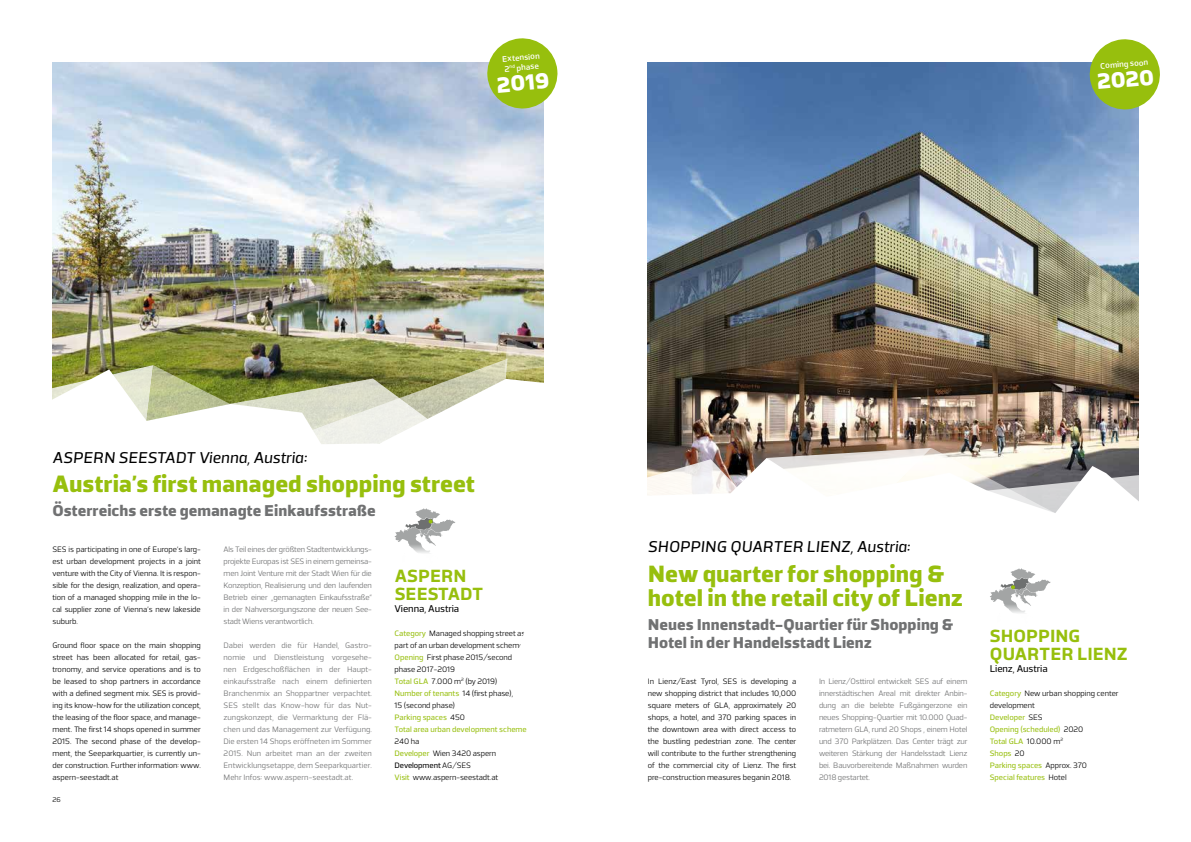
<style>
.page{position:relative;width:1191px;height:842px;background:#fff}
.page>*{position:absolute;margin:0;border:0;box-sizing:border-box;transform-origin:0 0}
.t1{font:900 24px/24px "TCF Noli";color:#97bf0d}
.t2{font:900 22.3px "TCF Noli";color:#fff}
.t3{font:700 18px/18px "TCF Noli";color:#97bf0d}
.t4{font:900 16px/18px "TCF Noli";letter-spacing:.005em;color:#707172}
.t5{font:italic 500 16px "TCF Noli";color:#000}
.t6{font:500 10px "TCF Noli";letter-spacing:-.01em;color:#000}
.t7{font:600 8.3px/10px "TCF Noli";color:#fff}
.t8{font:8px/12px "TCF Noli";letter-spacing:-.01em;color:#000;text-align:justify}
.t9{font:8px/12px "TCF Noli";letter-spacing:-.02em;color:#707172;text-align:justify}
.t10{font:500 8px/12px "TCF Noli";letter-spacing:-.005em;color:#97bf0d}
.t11{font:7px "TCF Noli";color:#000}
.s1{font-weight:500;color:#97bf0d}
.s2{font-weight:500}
.s3{font-weight:400;color:#000}
</style>
<div class="page">
<img style="left:52px;top:62px;width:491px;height:303px">
<svg style="left:303px;top:359px;width:204px;height:40px"></svg>
<svg style="left:52px;top:365px;width:414px;height:188px"></svg>
<svg style="left:504px;top:337px;width:40px;height:35px"></svg>
<svg style="left:486px;top:38px;width:72px;height:72px"></svg>
<img style="left:648px;top:62px;width:490px;height:386px">
<svg style="left:1088px;top:39px;width:72px;height:72px"></svg>
<svg style="left:647px;top:448px;width:492px;height:165px"></svg>
<p class="t7" style="left:502px;top:54px;width:39px;rotate:-5deg">Extension<br>2<sup>nd</sup> phase</p>
<h2 class="t2" style="left:496px;top:71px;width:54px;rotate:-5deg">2019</h2>
<p class="t7" style="left:1100px;top:61px;width:49px;rotate:-5deg">Coming soon</p>
<h2 class="t2" style="left:1096px;top:68px;width:58px;rotate:-5deg">2020</h2>
<h3 class="t5" style="left:53px;top:448px;width:256px">ASPERN SEESTADT Vienna, Austria:</h3>
<h1 class="t1" style="left:52px;top:471px;width:424px">Austria’s first managed shopping street</h1>
<h3 class="t4" style="left:52px;top:501px;width:325px">Österreichs erste gemanagte Einkaufsstraße</h3>
<p class="t8" style="left:52px;top:543px;width:150px">SES is participating in one of Europe’s larg&shy;est urban development projects in a joint venture with the City of Vienna. It is respon&shy;sible for the design, realization, and opera&shy;tion of a managed shopping mile in the lo&shy;cal supplier zone of Vienna’s new lakeside suburb.</p>
<p class="t8" style="left:52px;top:639px;width:150px">Ground floor space on the main shopping street has been allocated for retail, gas&shy;tronomy, and service operations and is to be leased to shop partners in accordance with a defined segment mix. SES is provid&shy;ing its know-how for the utilization concept, the leasing of the floor space, and manage&shy;ment. The first 14 shops opened in summer 2015. The second phase of the develop&shy;ment, the Seeparkquartier, is currently un&shy;der construction. Further information: www. aspern-seestadt.at</p>
<p class="t9" style="left:223px;top:543px;width:150px">Als Teil eines der größten Stadtentwicklungs&shy;projekte Europas ist SES in einem gemeinsa&shy;men Joint Venture mit der Stadt Wien für die Konzeption, Realisierung und den laufenden Betrieb einer „gemanagten Einkaufsstraße“ in der Nahversorgungszone der neuen See&shy;stadt Wiens verantwortlich.</p>
<p class="t9" style="left:223px;top:639px;width:150px">Dabei werden die für Handel, Gastro&shy;nomie und Dienstleistung vorgesehe&shy;nen Erdgeschoßflächen in der Haupt&shy;einkaufsstraße nach einem definierten Branchenmix an Shoppartner verpachtet.<br>SES stellt das Know-how für das Nut&shy;zungskonzept, die Vermarktung der Flä&shy;chen und das Management zur Verfügung.<br>Die ersten 14 Shops eröffneten im Sommer 2015. Nun arbeitet man an der zweiten Entwicklungsetappe, dem Seeparkquartier.<br>Mehr Infos: www.aspern-seestadt.at.</p>
<h3 class="t3" style="left:395px;top:566px;width:90px">ASPERN<br>SEESTADT</h3>
<p class="t6" style="left:394px;top:602px;width:66px">Vienna, Austria</p>
<p class="t8" style="left:394px;top:627px;width:134px;text-align:left"><span class="s1">Category</span> Managed shopping street as part of an urban development scheme<br><span class="s1">Opening</span> First phase 2015/second phase 2017-2019<br><span class="s1">Total GLA</span> 7.000 m<sup>2</sup> (by 2019)<br><span class="s1">Number of tenants</span> 14 (first phase),<br>15 (second phase)<br><span class="s1">Parking spaces</span> 450<br><span class="s1">Total area urban development scheme</span></p>
<p class="t8" style="left:394px;top:735px;width:105px;text-align:left">240 ha<br><span class="s1">Developer</span> Wien 3420 aspern<br><span class="s2">Development</span> AG/SES<br><span class="s1">Visit</span> www.aspern-seestadt.at</p>
<p class="t11" style="left:52px;top:795px;width:10px">26</p>
<h3 class="t5" style="left:648px;top:537px;width:264px">SHOPPING QUARTER LIENZ, Austria:</h3>
<h1 class="t1" style="left:648px;top:561px;width:317px">New quarter for shopping &amp; hotel in the retail city of Lienz</h1>
<h3 class="t4" style="left:648px;top:615px;width:307px">Neues Innenstadt-Quartier für Shopping &amp;<br>Hotel in der Handelsstadt Lienz</h3>
<p class="t8" style="left:648px;top:675px;width:150px">In Lienz/East Tyrol, SES is developing a new shopping district that includes 10,000 square meters of GLA, approximately 20 shops, a hotel, and 370 parking spaces in the downtown area with direct access to the bustling pedestrian zone. The center will contribute to the further strengthening of the commercial city of Lienz. The first pre-construction measures beganin 2018.</p>
<p class="t9" style="left:819px;top:675px;width:150px">In Lienz/Osttirol entwickelt SES auf einem innerstädtischen Areal mit direkter Anbin&shy;dung an die belebte Fußgängerzone ein neues Shopping-Quartier mit 10.000 Quad&shy;ratmetern GLA, rund 20 Shops , einem Hotel und 370 Parkplätzen. Das Center trägt zur weiteren Stärkung der Handelsstadt Lienz bei. Bauvorbereitende Maßnahmen wurden 2018 gestartet.</p>
<h3 class="t3" style="left:990px;top:626px;width:139px">SHOPPING<br>QUARTER LIENZ</h3>
<p class="t6" style="left:989px;top:662px;width:59px">Lienz, Austria</p>
<p class="t10" style="left:989px;top:687px;width:130px">Category <span class="s3">New urban shopping center development<br></span>Developer <span class="s3">SES<br></span>Opening (scheduled) <span class="s3">2020<br></span>Total GLA <span class="s3">10.000 m</span><sup>2<br></sup>Shops <span class="s3">20<br></span>Parking spaces <span class="s3">Approx. 370<br></span>Special features <span class="s3">Hotel</span></p>
</div>
